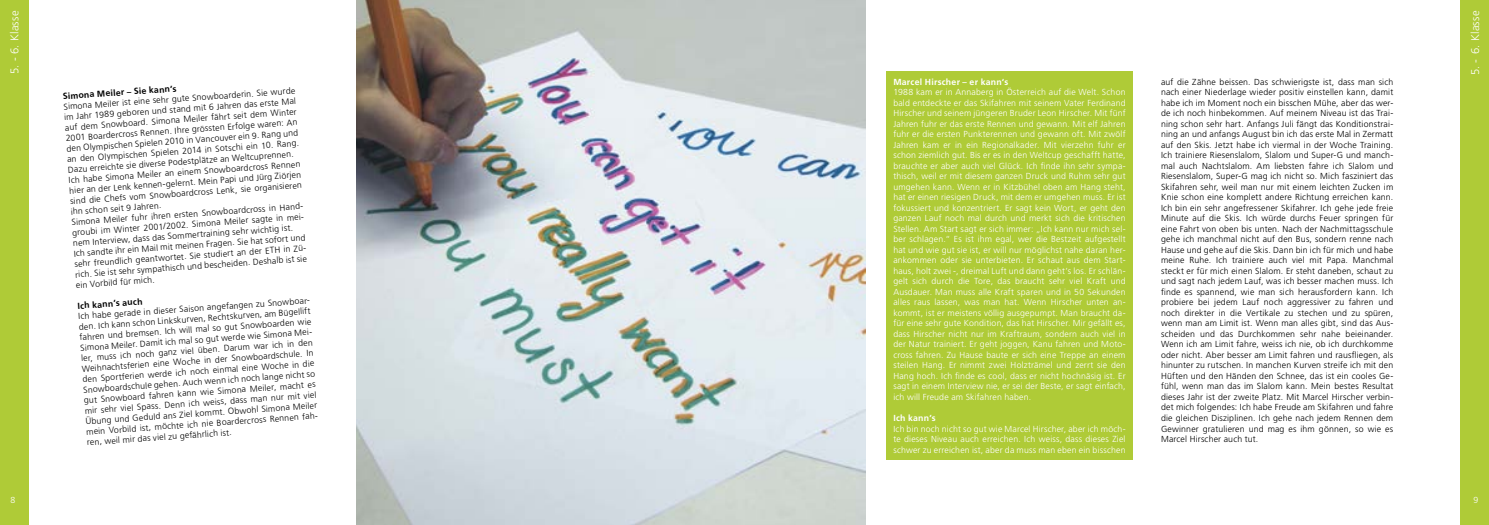
<style>
.page{position:relative;width:1489px;height:525px;background:#fff}
.page>*{position:absolute;margin:0;border:0;box-sizing:border-box;transform-origin:0 0}
.t1{font:300 11.25px "Frutiger LT Std";letter-spacing:.02em;color:#fff}
.t2{font:300 8.75px/10.5px "Frutiger LT Std";letter-spacing:.02em;color:#000;text-align:justify}
.t3{font:300 8.75px/10.5px "Frutiger LT Std";letter-spacing:.02em;color:#fff;text-align:justify}
.t4{font:700 8.75px "Frutiger LT Std";color:#000}
.t5{font:700 8.75px "Frutiger LT Std";letter-spacing:.025em;color:#fff}
</style>
<div class="page">
<img style="left:356px;top:0;width:509px;height:524px">
<div style="left:0;top:0;width:28px;height:524px;background:#afcb37"></div>
<div style="left:1460px;top:0;width:28px;height:524px;background:#afcb37"></div>
<div style="left:886px;top:71px;width:246px;height:388px;background:#afcb37"></div>
<p class="t1" style="left:8px;top:74px;width:65px;rotate:-90deg">5. - 6. Klasse</p>
<p class="t1" style="left:1468px;top:75px;width:66px;rotate:-90deg">5. - 6. Klasse</p>
<p class="t4" style="left:62px;top:91px;width:115px;rotate:-4deg">Simona Meiler – Sie kann’s</p>
<p class="t2" style="left:63px;top:101px;width:234px;text-align:left;rotate:-4deg">Simona Meiler ist eine sehr gute Snowboarderin. Sie wurde im Jahr 1989 geboren und stand mit 6 Jahren das erste Mal auf dem Snowboard. Simona Meiler fährt seit dem Winter 2001 Boardercross Rennen. Ihre grössten Erfolge waren: An den Olympischen Spielen 2010 in Vancouver ein 9. Rang und an den Olympischen Spielen 2014 in Sotschi ein 10. Rang.<br>Dazu erreichte sie diverse Podestplätze an Weltcuprennen.<br>Ich habe Simona Meiler an einem Snowboardcross Rennen hier an der Lenk kennen-gelernt. Mein Papi und Jürg Ziörjen sind die Chefs vom Snowboardcross Lenk, sie organisieren ihn schon seit 9 Jahren.<br>Simona Meiler fuhr ihren ersten Snowboardcross in Hand&shy;groubi im Winter 2001/2002. Simona Meiler sagte in mei&shy;nem Interview, dass das Sommertraining sehr wichtig ist.<br>Ich sandte ihr ein Mail mit meinen Fragen. Sie hat sofort und sehr freundlich geantwortet. Sie studiert an der ETH in Zü&shy;rich. Sie ist sehr sympathisch und bescheiden. Deshalb ist sie ein Vorbild für mich.</p>
<p class="t4" style="left:77px;top:300px;width:67px;rotate:-4deg">Ich kann’s auch</p>
<p class="t2" style="left:78px;top:311px;width:234px;rotate:-4deg">Ich habe gerade in dieser Saison angefangen zu Snowboar&shy;den. Ich kann schon Linkskurven, Rechtskurven, am Bügellift fahren und bremsen. Ich will mal so gut Snowboarden wie Simona Meiler. Damit ich mal so gut werde wie Simona Mei&shy;ler, muss ich noch ganz viel üben. Darum war ich in den Weihnachtsferien eine Woche in der Snowboardschule. In den Sportferien werde ich noch einmal eine Woche in die Snowboardschule gehen. Auch wenn ich noch lange nicht so gut Snowboard fahren kann wie Simona Meiler, macht es mir sehr viel Spass. Denn ich weiss, dass man nur mit viel Übung und Geduld ans Ziel kommt. Obwohl Simona Meiler mein Vorbild ist, möchte ich nie Boardercross Rennen fah&shy;ren, weil mir das viel zu gefährlich ist.</p>
<p class="t5" style="left:893px;top:76px;width:116px">Marcel Hirscher – er kann‘s</p>
<p class="t3" style="left:893px;top:87px;width:234px">1988 kam er in Annaberg in Österreich auf die Welt. Schon bald entdeckte er das Skifahren mit seinem Vater Ferdinand Hirscher und seinem jüngeren Bruder Leon Hirscher. Mit fünf Jahren fuhr er das erste Rennen und gewann. Mit elf Jahren fuhr er die ersten Punkterennen und gewann oft. Mit zwölf Jahren kam er in ein Regionalkader. Mit vierzehn fuhr er schon ziemlich gut. Bis er es in den Weltcup geschafft hatte, brauchte er aber auch viel Glück. Ich finde ihn sehr sympa&shy;thisch, weil er mit diesem ganzen Druck und Ruhm sehr gut umgehen kann. Wenn er in Kitzbühel oben am Hang steht, hat er einen riesigen Druck, mit dem er umgehen muss. Er ist fokussiert und konzentriert. Er sagt kein Wort, er geht den ganzen Lauf noch mal durch und merkt sich die kritischen Stellen. Am Start sagt er sich immer: „Ich kann nur mich sel&shy;ber schlagen.“ Es ist ihm egal, wer die Bestzeit aufgestellt hat und wie gut sie ist, er will nur möglichst nahe daran her&shy;ankommen oder sie unterbieten. Er schaut aus dem Start&shy;haus, holt zwei -, dreimal Luft und dann geht’s los. Er schlän&shy;gelt sich durch die Tore, das braucht sehr viel Kraft und Ausdauer. Man muss alle Kraft sparen und in 50 Sekunden alles raus lassen, was man hat. Wenn Hirscher unten an&shy;kommt, ist er meistens völlig ausgepumpt. Man braucht da&shy;für eine sehr gute Kondition, das hat Hirscher. Mir gefällt es, dass Hirscher nicht nur im Kraftraum, sondern auch viel in der Natur trainiert. Er geht joggen, Kanu fahren und Moto&shy;cross fahren. Zu Hause baute er sich eine Treppe an einem steilen Hang. Er nimmt zwei Holzträmel und zerrt sie den Hang hoch. Ich finde es cool, dass er nicht hochnäsig ist. Er sagt in einem Interview nie, er sei der Beste, er sagt einfach, ich will Freude am Skifahren haben.</p>
<p class="t5" style="left:893px;top:412px;width:44px">Ich kann’s</p>
<p class="t3" style="left:893px;top:423px;width:234px">Ich bin noch nicht so gut wie Marcel Hirscher, aber ich möch&shy;te dieses Niveau auch erreichen. Ich weiss, dass dieses Ziel schwer zu erreichen ist, aber da muss man eben ein bisschen</p>
<p class="t2" style="left:1160px;top:76px;width:234px">auf die Zähne beissen. Das schwierigste ist, dass man sich nach einer Niederlage wieder positiv einstellen kann, damit habe ich im Moment noch ein bisschen Mühe, aber das wer&shy;de ich noch hinbekommen. Auf meinem Niveau ist das Trai&shy;ning schon sehr hart. Anfangs Juli fängt das Konditionstrai&shy;ning an und anfangs August bin ich das erste Mal in Zermatt auf den Skis. Jetzt habe ich viermal in der Woche Training.<br>Ich trainiere Riesenslalom, Slalom und Super-G und manch&shy;mal auch Nachtslalom. Am liebsten fahre ich Slalom und Riesenslalom, Super-G mag ich nicht so. Mich fasziniert das Skifahren sehr, weil man nur mit einem leichten Zucken im Knie schon eine komplett andere Richtung erreichen kann.<br>Ich bin ein sehr angefressener Skifahrer. Ich gehe jede freie Minute auf die Skis. Ich würde durchs Feuer springen für eine Fahrt von oben bis unten. Nach der Nachmittagsschule gehe ich manchmal nicht auf den Bus, sondern renne nach Hause und gehe auf die Skis. Dann bin ich für mich und habe meine Ruhe. Ich trainiere auch viel mit Papa. Manchmal steckt er für mich einen Slalom. Er steht daneben, schaut zu und sagt nach jedem Lauf, was ich besser machen muss. Ich finde es spannend, wie man sich herausfordern kann. Ich probiere bei jedem Lauf noch aggressiver zu fahren und noch direkter in die Vertikale zu stechen und zu spüren, wenn man am Limit ist. Wenn man alles gibt, sind das Aus&shy;scheiden und das Durchkommen sehr nahe beieinander.<br>Wenn ich am Limit fahre, weiss ich nie, ob ich durchkomme oder nicht. Aber besser am Limit fahren und rausfliegen, als hinunter zu rutschen. In manchen Kurven streife ich mit den Hüften und den Händen den Schnee, das ist ein cooles Ge&shy;fühl, wenn man das im Slalom kann. Mein bestes Resultat dieses Jahr ist der zweite Platz. Mit Marcel Hirscher verbin&shy;det mich folgendes: Ich habe Freude am Skifahren und fahre die gleichen Disziplinen. Ich gehe nach jedem Rennen dem Gewinner gratulieren und mag es ihm gönnen, so wie es Marcel Hirscher auch tut.</p>
<p class="t3" style="left:11px;top:494px;width:6px">8</p>
<p class="t3" style="left:1473px;top:494px;width:6px">9</p>
</div>
